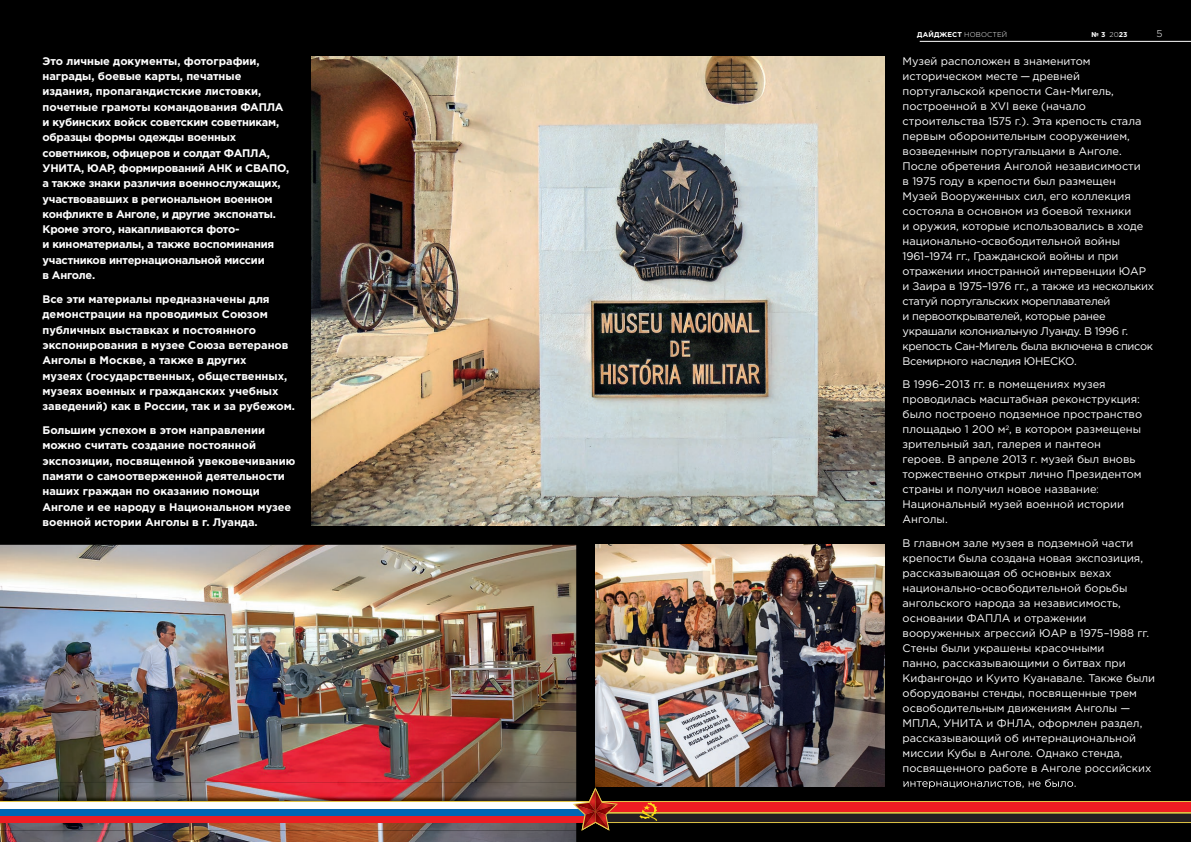
<style>
.page{position:relative;width:1191px;height:842px;background:#000}
.page>*{position:absolute;margin:0;border:0;box-sizing:border-box;transform-origin:0 0}
.t1{font:11px/15px "Gotham Pro";color:#fff}
.t2{font:700 11px/15.3px "Gotham Pro";color:#fff}
.t3{font:700 11px/15.3px "Gotham Pro";letter-spacing:-.02em;color:#fff}
.t4{font:300 10px "Gotham Pro";color:#fff}
.t5{font:700 7px "Gotham Pro";letter-spacing:.02em;color:#fff}
.s1{font-weight:300}
</style>
<div class="page">
<img style="left:0;top:545px;width:576px;height:297px">
<img style="left:312px;top:57px;width:572px;height:469px">
<img style="left:595px;top:545px;width:289px;height:237px">
<hr style="left:919px;top:41px;width:272px;height:1px;background:#fff">
<img style="left:0;top:782px;width:1076px;height:49px">
<img style="left:903px;top:782px;width:172px;height:5px">
<svg style="left:0;top:801px;width:573px;height:22px;background:#b39186"></svg>
<div style="left:0;top:802px;width:593px;height:6px;background:#fff"></div>
<div style="left:0;top:809px;width:593px;height:6px;background:#0166b3"></div>
<div style="left:0;top:816px;width:593px;height:6px;background:#ee1d23"></div>
<svg style="left:573px;top:787px;width:618px;height:44px"></svg>
<p class="t3" style="left:43px;top:53px;width:248px">Это личные документы, фотографии, награды, боевые карты, печатные издания, пропагандистские листовки, почетные грамоты командования ФАПЛА и кубинских вой ск советским советникам, образцы формы одежды военных советников, офицеров и солдат ФАПЛА, УНИТА, ЮАР, формирований АНК и СВАПО, а также знаки различия военнослужащих, участвовавших в региональном военном конфликте в Анголе, и другие экспонаты.<br>Кроме этого, накапливаются фото-<br>и киноматериалы, а также воспоминания участников интернациональной миссии<br>в Анголе.</p>
<p class="t2" style="left:43px;top:291px;width:254px">Все эти материалы предназначены для демонстрации на проводимых Союзом публичных выставках и постоянного экспонирования в музее Союза ветеранов Анголы в Москве, а также в других<br>музеях (государственных, общественных, музеях военных и гражданских учебных заведений) как в России, так и за рубежом.</p>
<p class="t2" style="left:43px;top:422px;width:254px">Большим успехом в этом направлении можно считать создание постоянной экспозиции, посвященной увековечиванию памяти о самоотверженной деятельности наших граждан по оказанию помощи Анголе и ее народу в Национальном музее военной истории Анголы в г. Луанда.</p>
<p class="t5" style="left:917px;top:30px;width:92px">ДАЙДЖЕСТ <span class="s1">НОВОСТЕЙ</span></p>
<p class="t5" style="left:1091px;top:30px;width:37px">№ 3 <span class="s1">20</span>23</p>
<p class="t4" style="left:1156px;top:28px;width:8px">5</p>
<p class="t1" style="left:902px;top:53px;width:253px">Музей расположен в знаменитом историческом месте — древней португальской крепости Сан-Мигель, построенной в XVI веке (начало строительства 1575 г.). Эта крепость стала первым оборонительным сооружением, возведенным португальцами в Анголе.<br>После обретения Анголой независимости<br>в 1975 году в крепости был размещен<br>Музей Вооруженных сил, его коллекция состояла в основном из боевой техники<br>и оружия, которые использовались в ходе национально- освободительной вой ны 1961–1974 гг., Гражданской вой ны и при отражении иностранной интервенции ЮАР и Заира в 1975–1976 гг., а также из нескольких статуй португальских мореплавателей<br>и первооткрывателей, которые ранее украшали колониальную Луанду. В 1996 г. крепость Сан-Мигель была включена в список Всемирного наследия ЮНЕСКО.</p>
<p class="t1" style="left:902px;top:377px;width:241px">В 1996–2013 гг. в помещениях музея проводилась масштабная реконструкция: было построено подземное пространство площадью 1 200 м<sup>2</sup>, в котором размещены зрительный зал, галерея и пантеон героев. В апреле 2013 г. музей был вновь торжественно открыт лично Президентом страны и получил новое название:<br>Национальный музей военной истории Анголы.</p>
<p class="t1" style="left:902px;top:535px;width:254px">В главном зале музея в подземной части крепости была создана новая экспозиция, рассказывающая об основных вехах национально- освободительной борьбы ангольского народа за независимость, основании ФАПЛА и отражении вооруженных агрессий ЮАР в 1975–1988 гг.<br>Стены были украшены красочными<br>панно, рассказывающими о битвах при Кифангондо и Куито Куанавале. Также были оборудованы стенды, посвященные трем освободительным движениям Анголы — МПЛА, УНИТА и ФНЛА, оформлен раздел, рассказывающий об интернациональной миссии Кубы в Анголе. Однако стенда, посвященного работе в Анголе российских интернационалистов, не было.</p>
</div>
